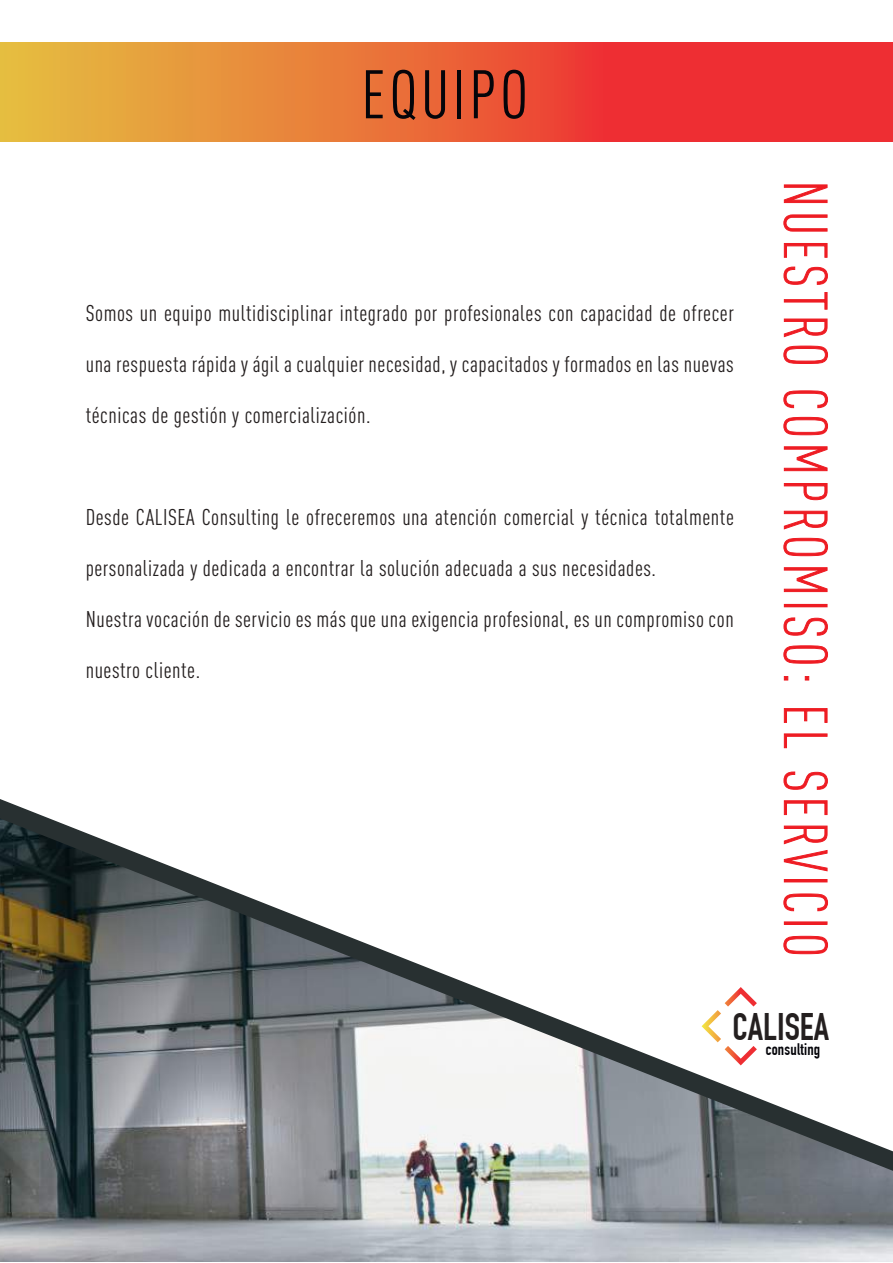
<style>
.page{position:relative;width:893px;height:1263px;background:#fff}
.page>*{position:absolute;margin:0;border:0;box-sizing:border-box;transform-origin:0 0}
.t1{font:condensed 67.5px "DIN Pro";letter-spacing:.05em;color:#05050a}
.t2{font:300 condensed 60px "DIN Pro";letter-spacing:.07em;color:#ee1c23}
.t3{font:700 37.65px "DIN Condensed";color:#241f1f}
.t4{font:condensed 22.5px "DIN Pro";letter-spacing:.025em;color:#241f1f}
.t5{font:700 16.35px "DIN Condensed";letter-spacing:.015em;color:#05050a}
</style>
<div class="page">
<img style="left:0;top:1171px;width:893px;height:91px">
<svg style="left:0;top:43px;width:893px;height:98px;background:#ea6538"></svg>
<svg style="left:784px;top:185px;width:43px;height:18px"></svg>
<svg style="left:783px;top:215px;width:44px;height:16px"></svg>
<svg style="left:784px;top:243px;width:43px;height:15px"></svg>
<svg style="left:784px;top:267px;width:44px;height:18px"></svg>
<svg style="left:784px;top:292px;width:43px;height:17px"></svg>
<svg style="left:784px;top:319px;width:43px;height:18px"></svg>
<svg style="left:783px;top:346px;width:45px;height:18px"></svg>
<svg style="left:784px;top:391px;width:44px;height:17px"></svg>
<svg style="left:783px;top:417px;width:45px;height:18px"></svg>
<svg style="left:784px;top:446px;width:43px;height:25px"></svg>
<svg style="left:784px;top:483px;width:43px;height:17px"></svg>
<svg style="left:784px;top:511px;width:43px;height:18px"></svg>
<svg style="left:783px;top:538px;width:45px;height:18px"></svg>
<svg style="left:784px;top:567px;width:43px;height:25px"></svg>
<div style="left:784px;top:604px;width:43px;height:3px;border:1px solid #ee1c23"></div>
<svg style="left:784px;top:618px;width:44px;height:17px"></svg>
<svg style="left:783px;top:645px;width:45px;height:18px"></svg>
<svg style="left:805px;top:676px;width:4px;height:4px"></svg>
<svg style="left:784px;top:676px;width:4px;height:4px"></svg>
<svg style="left:784px;top:708px;width:43px;height:15px"></svg>
<svg style="left:784px;top:734px;width:43px;height:14px"></svg>
<svg style="left:784px;top:772px;width:44px;height:18px"></svg>
<svg style="left:0;top:799px;width:893px;height:372px"></svg>
<svg style="left:702px;top:987px;width:55px;height:78px"></svg>
<h1 class="t1" style="left:361px;top:46px;width:169px">EQUIPO</h1>
<p class="t4" style="left:86px;top:297px;width:650px">Somos un equipo multidisciplinar integrado por profesionales con capacidad de ofrecer</p>
<p class="t4" style="left:86px;top:348px;width:649px">una respuesta rápida y ágil a cualquier necesidad, y capacitados y formados en las nuevas</p>
<p class="t4" style="left:86px;top:399px;width:286px">técnicas de gestión y comercialización.</p>
<p class="t4" style="left:86px;top:501px;width:650px">Desde CALISEA Consulting le ofreceremos una atención comercial y técnica totalmente</p>
<p class="t4" style="left:86px;top:552px;width:572px">personalizada y dedicada a encontrar la solución adecuada a sus necesidades.</p>
<p class="t4" style="left:86px;top:603px;width:649px">Nuestra vocación de servicio es más que una exigencia profesional, es un compromiso con</p>
<p class="t4" style="left:86px;top:654px;width:116px">nuestro cliente.</p>
<h2 class="t2" style="left:848px;top:181px;width:778px;rotate:90deg">NUESTRO COMPROMISO: EL SERVICIO</h2>
<h3 class="t3" style="left:732px;top:1005px;width:98px">CALISEA</h3>
<p class="t5" style="left:765px;top:1040px;width:56px">consulting</p>
</div>
